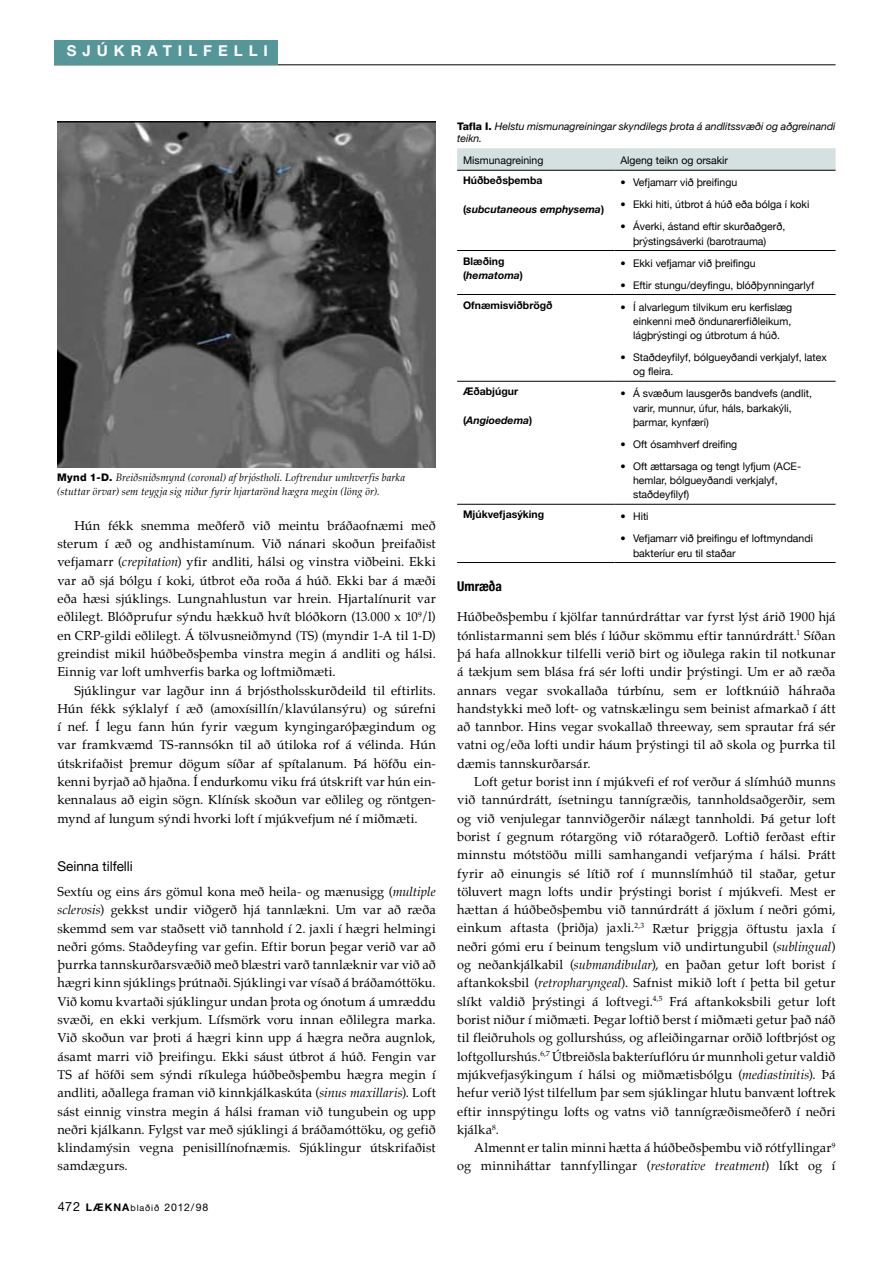
<style>
.page{position:relative;width:893px;height:1263px;background:#fff}
.page>*{position:absolute;margin:0;border:0;box-sizing:border-box;transform-origin:0 0}
.t1{font:700 15px "Helvetica Neue";letter-spacing:.4em;color:#fff}
.t2{font:13.5px "Helvetica Neue";color:#000}
.t3{font:700 condensed 13.5px "Helvetica Neue";color:#000}
.t4{font:12.75px/18.3px "Palatino";letter-spacing:.015em;color:#000;text-align:justify}
.t5{font:10.5px/14.2px "Helvetica Neue";color:#000}
.t6{font:italic 10.5px/13.5px "Palatino";letter-spacing:.01em;color:#000}
.t7{font:italic 10.5px/12.5px "Helvetica Neue";color:#000}
.t8{font:700 10.5px/14.2px "Helvetica Neue";color:#000}
.t9{font:italic 700 10.5px "Helvetica Neue";color:#000}
.t10{font:10.5px "Helvetica Neue";letter-spacing:.07em;color:#000}
.s1{font-family:"Helvetica Neue";font-weight:800;font-style:normal}
.s2{font-style:italic}
.s3{font-size:12.75px}
.s4{font-weight:700}
.s5{font-size:9px}
.s6{font-weight:800;font-style:normal}
.s7{font-style:normal}
</style>
<div class="page">
<hr style="left:54px;top:64px;width:782px;height:1px;background:#000">
<img style="left:57px;top:122px;width:379px;height:346px">
<div style="left:54px;top:40px;width:223px;height:24px;background:#559698"></div>
<svg style="left:457px;top:148px;width:379px;height:22px;background:#d3ddde"></svg>
<hr style="left:457px;top:170px;width:157px;height:1px;background:#000">
<hr style="left:614px;top:170px;width:222px;height:1px;background:#000">
<hr style="left:457px;top:250px;width:157px;height:1px;background:#000">
<hr style="left:614px;top:250px;width:222px;height:1px;background:#000">
<hr style="left:457px;top:294px;width:157px;height:1px;background:#000">
<hr style="left:614px;top:294px;width:222px;height:1px;background:#000">
<hr style="left:457px;top:381px;width:157px;height:1px;background:#000">
<hr style="left:614px;top:381px;width:222px;height:1px;background:#000">
<hr style="left:457px;top:504px;width:157px;height:1px;background:#000">
<hr style="left:614px;top:504px;width:222px;height:1px;background:#000">
<hr style="left:457px;top:562px;width:157px;height:1px;background:#000">
<hr style="left:614px;top:562px;width:222px;height:1px;background:#000">
<p class="t1" style="left:67px;top:41px;width:179px">SJÚK RA TIL FELLI</p>
<p class="t6" style="left:57px;top:471px;width:349px"><span class="s1">Mynd 1-D.</span> Breiðsniðsmynd (coronal) af brjóstholi. Loftrendur umhverfis barka (stuttar örvar) sem teygja sig niður fyrir hjartarönd hægra megin (löng ör).</p>
<p class="t4" style="left:57px;top:516px;width:380px;text-indent:17px">Hún fékk snemma meðferð við meintu bráðaofnæmi með sterum í æð og andhistamínum. Við nánari skoðun þreifaðist vefjamarr (<span class="s2">crepitation</span>) yfir andliti, hálsi og vinstra viðbeini. Ekki var að sjá bólgu í koki, útbrot eða roða á húð. Ekki bar á mæði eða hæsi sjúklings. Lungnahlustun var hrein. Hjartalínurit var eðlilegt. Blóðprufur sýndu hækkuð hvít blóðkorn (13.000 x 10<sup>9</sup>/l) en CRP-gildi eðlilegt. Á tölvusneiðmynd (TS) (myndir 1-A til 1-D) greindist mikil húðbeðsþemba vinstra megin á andliti og hálsi.<br>Einnig var loft umhverfis barka og loftmiðmæti.</p>
<p class="t4" style="left:57px;top:681px;width:380px;text-indent:17px">Sjúklingur var lagður inn á brjóstholsskurðdeild til eftirlits.<br>Hún fékk sýklalyf í æð (amoxísillín/klavúlansýru) og súrefni í nef. Í legu fann hún fyrir vægum kyngingaróþægindum og var framkvæmd TS-rannsókn til að útiloka rof á vélinda. Hún útskrifaðist þremur dögum síðar af spítalanum. Þá höfðu ein&shy;kenni byrjað að hjaðna. Í endurkomu viku frá útskrift var hún ein&shy;kennalaus að eigin sögn. Klínísk skoðun var eðlileg og röntgen&shy;mynd af lungum sýndi hvorki loft í mjúkvefjum né í miðmæti.</p>
<p class="t2" style="left:57px;top:858px;width:77px">Seinna tilfelli</p>
<p class="t4" style="left:57px;top:882px;width:380px">Sextíu og eins árs gömul kona með heila- og mænusigg (<span class="s2">multiple sclerosis</span>) gekkst undir viðgerð hjá tannlækni. Um var að ræða skemmd sem var staðsett við tannhold í 2. jaxli í hægri helmingi neðri góms. Staðdeyfing var gefin. Eftir borun þegar verið var að þurrka tannskurðarsvæðið með blæstri varð tannlæknir var við að hægri kinn sjúklings þrútnaði. Sjúklingi var vísað á bráðamóttöku.<br>Við komu kvartaði sjúklingur undan þrota og ónotum á umræddu svæði, en ekki verkjum. Lífsmörk voru innan eðlilegra marka.<br>Við skoðun var þroti á hægri kinn upp á hægra neðra augnlok, ásamt marri við þreifingu. Ekki sáust útbrot á húð. Fengin var TS af höfði sem sýndi ríkulega húðbeðsþembu hægra megin í andliti, aðallega framan við kinnkjálkaskúta (<span class="s2">sinus maxillaris</span>). Loft sást einnig vinstra megin á hálsi framan við tungubein og upp neðri kjálkann. Fylgst var með sjúklingi á bráðamóttöku, og gefið klindamýsin vegna penisillínofnæmis. Sjúklingur útskrifaðist samdægurs.</p>
<p class="t10" style="left:58px;top:1201px;width:152px"><span class="s3">472</span> <span class="s4">LÆKNA</span><span class="s5">blaðið</span> 2012/98</p>
<p class="t7" style="left:457px;top:120px;width:380px"><span class="s6">Tafla I.</span> Helstu mismunagreiningar skyndilegs þrota á andlitssvæði og aðgreinandi teikn.</p>
<p class="t5" style="left:463px;top:153px;width:82px">Mismunagreining</p>
<p class="t5" style="left:620px;top:153px;width:109px">Algeng teikn og orsakir</p>
<p class="t8" style="left:463px;top:173px;width:81px">Húðbeðsþemba</p>
<p class="t9" style="left:463px;top:203px;width:142px"><span class="s7">(</span>subcutaneous emphysema<span class="s7">)</span></p>
<p class="t5" style="left:620px;top:175px;width:118px">• Vefjamarr við þreifingu</p>
<p class="t5" style="left:620px;top:197px;width:190px">• Ekki hiti, útbrot á húð eða bólga í koki</p>
<p class="t5" style="left:620px;top:219px;width:167px;text-align:center">• Áverki, ástand eftir skurðaðgerð, þrýstingsáverki (barotrauma)</p>
<p class="t8" style="left:463px;top:254px;width:61px">Blæðing (<span class="s2">hematoma</span>)</p>
<p class="t5" style="left:620px;top:255px;width:137px">• Ekki vefjamar við þreifingu</p>
<p class="t5" style="left:620px;top:277px;width:195px">• Eftir stungu/deyfingu, blóðþynningarlyf</p>
<p class="t8" style="left:463px;top:298px;width:91px">Ofnæmisviðbrögð</p>
<p class="t5" style="left:633px;top:299px;width:161px;text-align:justify;text-indent:-13px">• Í alvarlegum tilvikum eru kerfislæg einkenni með öndunarerfiðleikum, lágþrýstingi og útbrotum á húð.</p>
<p class="t5" style="left:633px;top:350px;width:195px;text-indent:-13px">• Staðdeyfilyf, bólgueyðandi verkjalyf, latex og fleira.</p>
<p class="t8" style="left:463px;top:384px;width:57px">Æðabjúgur</p>
<p class="t9" style="left:463px;top:414px;width:71px"><span class="s7">(</span>Angioedema<span class="s7">)</span></p>
<p class="t5" style="left:633px;top:386px;width:180px;text-indent:-13px">• Á svæðum lausgerðs bandvefs (andlit, varir, munnur, úfur, háls, barkakýli, þarmar, kynfæri)</p>
<p class="t5" style="left:620px;top:437px;width:119px">• Oft ósamhverf dreifing</p>
<p class="t5" style="left:633px;top:459px;width:170px;text-indent:-13px">• Oft ættarsaga og tengt lyfjum (ACE&shy;hemlar, bólgueyðandi verkjalyf, staðdeyfilyf)</p>
<p class="t8" style="left:463px;top:507px;width:83px">Mjúkvefjasýking</p>
<p class="t5" style="left:620px;top:509px;width:30px">• Hiti</p>
<p class="t5" style="left:633px;top:531px;width:181px;text-indent:-13px">• Vefjamarr við þreifingu ef loftmyndandi bakteríur eru til staðar</p>
<p class="t3" style="left:457px;top:578px;width:46px">Umræða</p>
<p class="t4" style="left:457px;top:608px;width:380px">Húðbeðsþembu í kjölfar tannúrdráttar var fyrst lýst árið 1900 hjá tónlistarmanni sem blés í lúður skömmu eftir tannúrdrátt.<sup>1</sup> Síðan þá hafa allnokkur tilfelli verið birt og iðulega rakin til notkunar á tækjum sem blása frá sér lofti undir þrýstingi. Um er að ræða annars vegar svokallaða túrbínu, sem er loftknúið háhraða handstykki með loft- og vatnskælingu sem beinist afmarkað í átt að tannbor. Hins vegar svokallað threeway, sem sprautar frá sér vatni og/eða lofti undir háum þrýstingi til að skola og þurrka til dæmis tannskurðarsár.</p>
<p class="t4" style="left:457px;top:772px;width:380px;text-indent:17px">Loft getur borist inn í mjúkvefi ef rof verður á slímhúð munns við tannúrdrátt, ísetningu tannígræðis, tannholdsaðgerðir, sem og við venjulegar tannviðgerðir nálægt tannholdi. Þá getur loft borist í gegnum rótargöng við rótaraðgerð. Loftið ferðast eftir minnstu mótstöðu milli samhangandi vefjarýma í hálsi. Þrátt fyrir að einungis sé lítið rof í munnslímhúð til staðar, getur töluvert magn lofts undir þrýstingi borist í mjúkvefi. Mest er hættan á húðbeðsþembu við tannúrdrátt á jöxlum í neðri gómi, einkum aftasta (þriðja) jaxli.<sup>2,3</sup> Rætur þriggja öftustu jaxla í neðri gómi eru í beinum tengslum við undirtungubil (<span class="s2">sublingual</span>) og neðankjálkabil (<span class="s2">submandibular</span>), en þaðan getur loft borist í aftankoksbil (<span class="s2">retropharyngeal</span>). Safnist mikið loft í þetta bil getur slíkt valdið þrýstingi á loftvegi.<sup>4,5</sup> Frá aftankoksbili getur loft borist niður í miðmæti. Þegar loftið berst í miðmæti getur það náð til fleiðruhols og gollurshúss, og afleiðingarnar orðið loftbrjóst og loftgollurshús.<sup>6,7</sup> Útbreiðsla bakteríuflóru úr munnholi getur valdið mjúkvefjasýkingum í hálsi og miðmætisbólgu (<span class="s2">mediastinitis</span>). Þá hefur verið lýst tilfellum þar sem sjúklingar hlutu banvænt loftrek eftir innspýtingu lofts og vatns við tannígræðismeðferð í neðri kjálka<sup>8</sup>.</p>
<p class="t4" style="left:457px;top:1138px;width:380px;text-align:right">Almennt er talin minni hætta á húðbeðsþembu við rótfyllingar<sup>9 </sup>og minniháttar tannfyllingar (<span class="s2">restorative treatment</span>) líkt og í</p>
</div>
